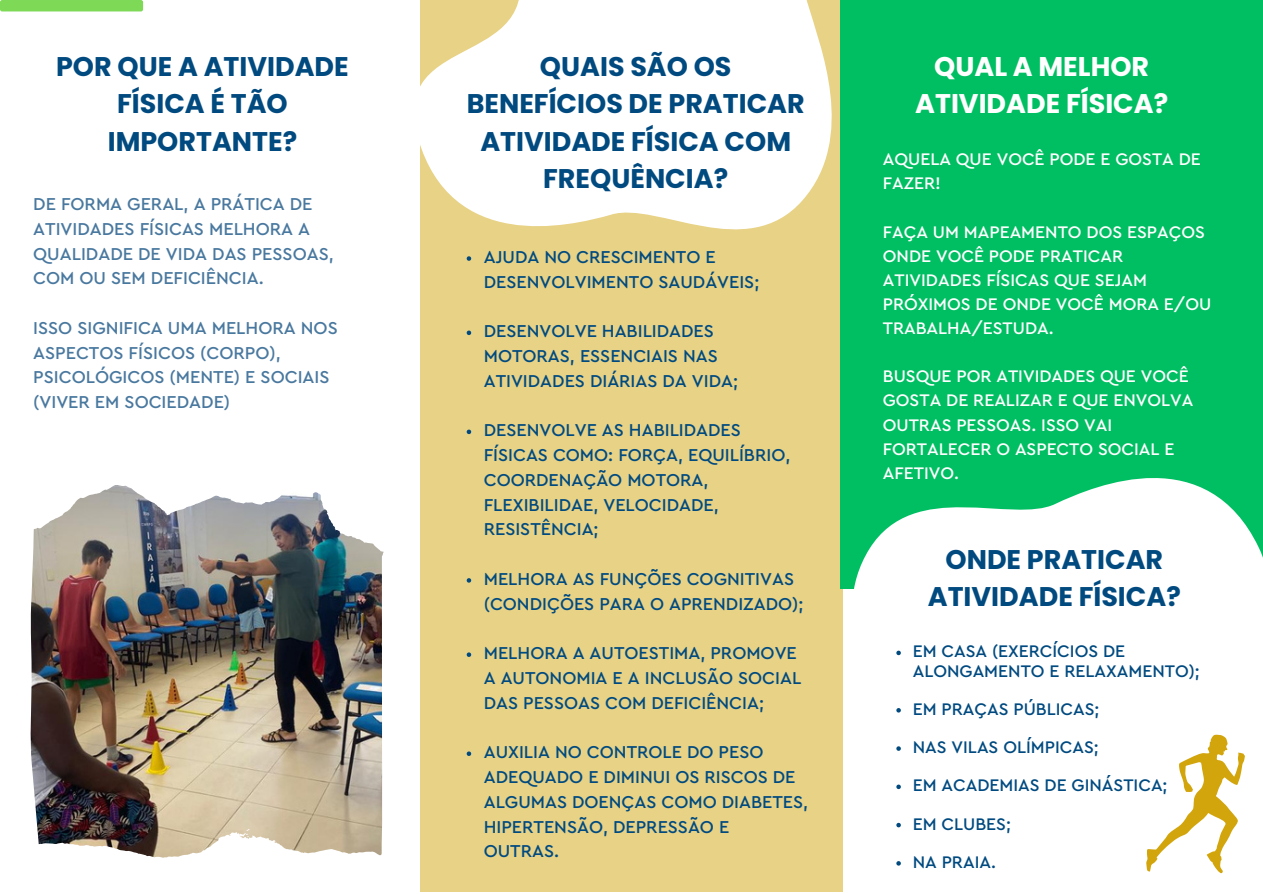
<style>
.page{position:relative;width:1263px;height:894px;background:#fff}
.page>*{position:absolute;margin:0;border:0;box-sizing:border-box;transform-origin:0 0}
.t1{font:700 27px/37px "Poppins";color:#004a80;text-align:center}
.t2{font:700 27px/37px "Poppins";color:#fff;text-align:center}
.t3{font:500 18px/24.8px "Cera Pro";color:#004a80}
.t4{font:500 18px/24.8px "Cera Pro";color:#49789f}
.t5{font:500 17.55px/24.2px "Cera Pro";color:#fff}
.t6{font:500 17.55px/19px "Cera Pro";color:#004a80}
</style>
<div class="page">
<img style="left:0;top:0;width:1263px;height:892px">
<div style="left:420px;top:0;width:422px;height:891px;background:#e8d286"></div>
<div style="left:840px;top:1px;width:422px;height:587px;background:#00bf63"></div>
<svg style="left:467px;top:429px;width:4px;height:5px"></svg>
<svg style="left:467px;top:578px;width:4px;height:4px"></svg>
<svg style="left:467px;top:652px;width:4px;height:4px"></svg>
<svg style="left:467px;top:751px;width:4px;height:4px"></svg>
<div style="left:0;top:0;width:143px;height:11px;background:#7ed957;border-radius:2px"></div>
<svg style="left:317px;top:0;width:655px;height:374px"></svg>
<svg style="left:760px;top:371px;width:503px;height:521px;fill:#fff"></svg>
<svg style="left:1146px;top:734px;width:99px;height:138px"></svg>
<img style="left:136px;top:490px;width:248px;height:61px">
<svg style="left:896px;top:650px;width:5px;height:5px"></svg>
<svg style="left:896px;top:707px;width:5px;height:5px"></svg>
<svg style="left:896px;top:746px;width:5px;height:4px"></svg>
<svg style="left:896px;top:784px;width:5px;height:4px"></svg>
<svg style="left:896px;top:822px;width:5px;height:5px"></svg>
<svg style="left:896px;top:860px;width:5px;height:5px"></svg>
<p class="t1" style="left:56px;top:48px;width:294px">POR QUE A ATIVIDADE<br>FÍSICA É TÃO<br>IMPORTANTE?</p>
<p class="t1" style="left:467px;top:48px;width:340px">QUAIS SÃO OS<br>BENEFÍCIOS DE PRATICAR<br>ATIVIDADE FÍSICA COM<br>FREQUÊNCIA?</p>
<p class="t2" style="left:915px;top:48px;width:255px">QUAL A MELHOR<br>ATIVIDADE FÍSICA?</p>
<p class="t5" style="left:883px;top:148px;width:320px">AQUELA QUE VOCÊ PODE E GOSTA DE<br>FAZER!</p>
<p class="t5" style="left:883px;top:220px;width:330px">FAÇA UM MAPEAMENTO DOS ESPAÇOS<br>ONDE VOCÊ PODE PRATICAR<br>ATIVIDADES FÍSICAS QUE SEJAM<br>PRÓXIMOS DE ONDE VOCÊ MORA E/OU<br>TRABALHA/ESTUDA.</p>
<p class="t5" style="left:883px;top:365px;width:312px">BUSQUE POR ATIVIDADES QUE VOCÊ<br>GOSTA DE REALIZAR E QUE ENVOLVA<br>OUTRAS PESSOAS. ISSO VAI<br>FORTALECER O ASPECTO SOCIAL E<br>AFETIVO.</p>
<p class="t4" style="left:33px;top:192px;width:302px">DE FORMA GERAL, A PRÁTICA DE<br>ATIVIDADES FÍSICAS MELHORA A<br>QUALIDADE DE VIDA DAS PESSOAS,<br>COM OU SEM DEFICIÊNCIA.</p>
<p class="t4" style="left:33px;top:316px;width:306px">ISSO SIGNIFICA UMA MELHORA NOS<br>ASPECTOS FÍSICOS (CORPO),<br>PSICOLÓGICOS (MENTE) E SOCIAIS (VIVER EM SOCIEDADE)</p>
<p class="t3" style="left:484px;top:245px;width:277px">AJUDA NO CRESCIMENTO E<br>DESENVOLVIMENTO SAUDÁVEIS;</p>
<p class="t3" style="left:484px;top:319px;width:256px">DESENVOLVE HABILIDADES<br>MOTORAS, ESSENCIAIS NAS<br>ATIVIDADES DIÁRIAS DA VIDA;</p>
<p class="t3" style="left:484px;top:418px;width:308px">DESENVOLVE AS HABILIDADES<br>FÍSICAS COMO: FORÇA, EQUILÍBRIO,<br>COORDENAÇÃO MOTORA,<br>FLEXIBILIDAE, VELOCIDADE,<br>RESISTÊNCIA;</p>
<p class="t3" style="left:484px;top:567px;width:321px">MELHORA AS FUNÇÕES COGNITIVAS (CONDIÇÕES PARA O APRENDIZADO);</p>
<p class="t3" style="left:484px;top:641px;width:319px">MELHORA A AUTOESTIMA, PROMOVE<br>A AUTONOMIA E A INCLUSÃO SOCIAL<br>DAS PESSOAS COM DEFICIÊNCIA;</p>
<p class="t3" style="left:484px;top:740px;width:326px">AUXILIA NO CONTROLE DO PESO<br>ADEQUADO E DIMINUI OS RISCOS DE<br>ALGUMAS DOENÇAS COMO DIABETES,<br>HIPERTENSÃO, DEPRESSÃO E<br>OUTRAS.</p>
<p class="t1" style="left:928px;top:540px;width:255px">ONDE PRATICAR<br>ATIVIDADE FÍSICA?</p>
<p class="t6" style="left:913px;top:642px;width:289px">EM CASA (EXERCÍCIOS DE<br>ALONGAMENTO E RELAXAMENTO);</p>
<p class="t6" style="left:913px;top:699px;width:188px">EM PRAÇAS PÚBLICAS;</p>
<p class="t6" style="left:913px;top:738px;width:187px">NAS VILAS OLÍMPICAS;</p>
<p class="t6" style="left:913px;top:776px;width:256px">EM ACADEMIAS DE GINÁSTICA;</p>
<p class="t6" style="left:913px;top:814px;width:100px">EM CLUBES;</p>
<p class="t6" style="left:913px;top:852px;width:85px">NA PRAIA.</p>
</div>
